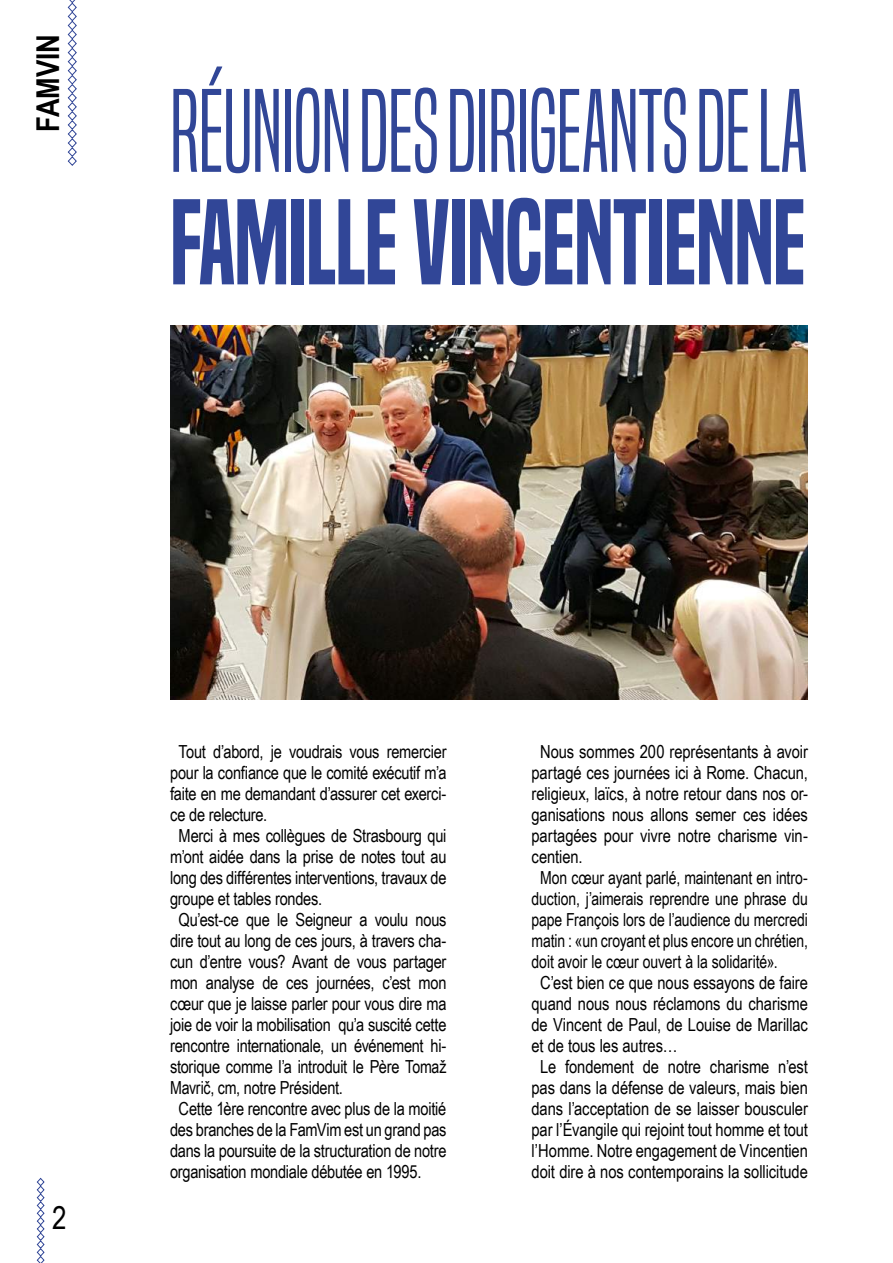
<style>
.page{position:relative;width:893px;height:1263px;background:#fff}
.page>*{position:absolute;margin:0;border:0;box-sizing:border-box;transform-origin:0 0}
.t1{font:112.5px "Built Titling Sb";letter-spacing:-.01em;color:#314697;scale:.85 1}
.t2{font:109.5px "Built Titling Lt";letter-spacing:-.005em;color:#314697;scale:.95 1}
.t3{font:700 31.5px "Arial Narrow";color:#000}
.t4{font:31.5px "Arial Narrow";color:#000}
.t5{font:18px "Arial Narrow";letter-spacing:-.01em;color:#000}
.t6{font:18px "Arial Narrow";letter-spacing:-.01em;color:#000;scale:.95 1}
.t7{font:18px "Arial Narrow";letter-spacing:-.01em;color:#000;scale:.96 1}
</style>
<div class="page">
<svg style="left:67px;top:0;width:10px;height:166px"></svg>
<svg style="left:36px;top:1177px;width:9px;height:86px"></svg>
<img style="left:170px;top:325px;width:638px;height:374px">
<h3 class="t3" style="left:24px;top:132px;width:99px;rotate:-90deg">FAMVIN</h3>
<h2 class="t2" style="left:170px;top:66px;width:673px">RÉUNION DES DIRIGEANTS DE LA</h2>
<h1 class="t1" style="left:170px;top:176px;width:750px">FAMILLE VINCENTIENNE</h1>
<h3 class="t4" style="left:52px;top:1195px;width:16px">2</h3>
<p class="t5" style="left:179px;top:738px;width:269px">Tout d’abord, je voudrais vous remercier</p>
<p class="t5" style="left:170px;top:759px;width:278px">pour la confiance que le comité exécutif m’a</p>
<p class="t5" style="left:170px;top:780px;width:278px">faite en me demandant d’assurer cet exerci-</p>
<p class="t5" style="left:170px;top:801px;width:99px">ce de relecture.</p>
<p class="t5" style="left:179px;top:822px;width:269px">Merci à mes collègues de Strasbourg qui</p>
<p class="t5" style="left:170px;top:843px;width:278px">m’ont aidée dans la prise de notes tout au</p>
<p class="t5" style="left:170px;top:864px;width:278px">long des différentes interventions, travaux de</p>
<p class="t5" style="left:170px;top:885px;width:154px">groupe et tables rondes.</p>
<p class="t5" style="left:179px;top:906px;width:269px">Qu’est-ce que le Seigneur a voulu nous</p>
<p class="t5" style="left:170px;top:927px;width:278px">dire tout au long de ces jours, à travers cha-</p>
<p class="t5" style="left:170px;top:948px;width:278px">cun d’entre vous? Avant de vous partager</p>
<p class="t5" style="left:170px;top:969px;width:278px">mon analyse de ces journées, c’est mon</p>
<p class="t5" style="left:170px;top:990px;width:278px">cœur que je laisse parler pour vous dire ma</p>
<p class="t5" style="left:170px;top:1011px;width:278px">joie de voir la mobilisation qu’a suscité cette</p>
<p class="t5" style="left:170px;top:1032px;width:278px">rencontre internationale, un événement hi-</p>
<p class="t5" style="left:170px;top:1053px;width:278px">storique comme l’a introduit le Père Tomaž</p>
<p class="t7" style="left:170px;top:1074px;width:182px">Mavrič, cm, notre Président.</p>
<p class="t5" style="left:179px;top:1095px;width:269px">Cette 1ère rencontre avec plus de la moitié</p>
<p class="t5" style="left:170px;top:1116px;width:278px">des branches de la FamVim est un grand pas</p>
<p class="t5" style="left:170px;top:1137px;width:278px">dans la poursuite de la structuration de notre</p>
<p class="t5" style="left:170px;top:1158px;width:253px">organisation mondiale débutée en 1995.</p>
<p class="t5" style="left:540px;top:738px;width:269px">Nous sommes 200 représentants à avoir</p>
<p class="t5" style="left:531px;top:759px;width:278px">partagé ces journées ici à Rome. Chacun,</p>
<p class="t5" style="left:531px;top:780px;width:278px">religieux, laïcs, à notre retour dans nos or-</p>
<p class="t5" style="left:531px;top:801px;width:278px">ganisations nous allons semer ces idées</p>
<p class="t5" style="left:531px;top:822px;width:278px">partagées pour vivre notre charisme vin-</p>
<p class="t5" style="left:531px;top:843px;width:53px">centien.</p>
<p class="t6" style="left:540px;top:864px;width:283px">Mon cœur ayant parlé, maintenant en intro-</p>
<p class="t6" style="left:531px;top:885px;width:292px">duction, j’aimerais reprendre une phrase du</p>
<p class="t6" style="left:531px;top:906px;width:292px">pape François lors de l’audience du mercredi</p>
<p class="t6" style="left:531px;top:927px;width:292px">matin : «un croyant et plus encore un chrétien,</p>
<p class="t6" style="left:531px;top:948px;width:261px">doit avoir le cœur ouvert à la solidarité».</p>
<p class="t5" style="left:540px;top:969px;width:269px">C’est bien ce que nous essayons de faire</p>
<p class="t5" style="left:531px;top:990px;width:278px">quand nous nous réclamons du charisme</p>
<p class="t5" style="left:531px;top:1011px;width:278px">de Vincent de Paul, de Louise de Marillac</p>
<p class="t5" style="left:531px;top:1032px;width:147px">et de tous les autres…</p>
<p class="t5" style="left:540px;top:1053px;width:269px">Le fondement de notre charisme n’est</p>
<p class="t5" style="left:531px;top:1074px;width:278px">pas dans la défense de valeurs, mais bien</p>
<p class="t5" style="left:531px;top:1095px;width:278px">dans l’acceptation de se laisser bousculer</p>
<p class="t5" style="left:531px;top:1116px;width:278px">par l’Évangile qui rejoint tout homme et tout</p>
<p class="t5" style="left:531px;top:1137px;width:278px">l’Homme. Notre engagement de Vincentien</p>
<p class="t5" style="left:531px;top:1158px;width:278px">doit dire à nos contemporains la sollicitude</p>
</div>
